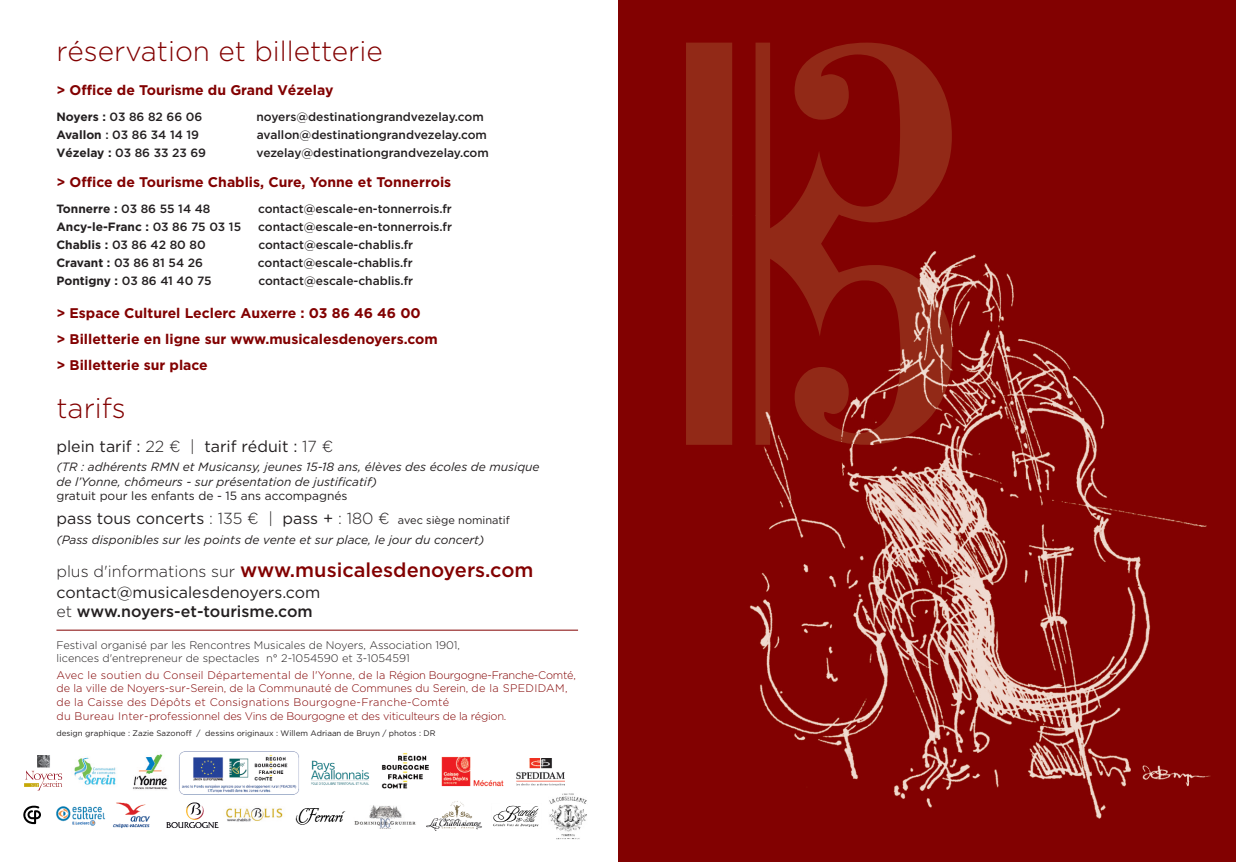
<style>
.page{position:relative;width:1236px;height:862px;background:#fff}
.page>*{position:absolute;margin:0;border:0;box-sizing:border-box;transform-origin:0 0}
.t1{font:300 28px "Gotham";color:#820101}
.t2{font:500 20px "Gotham";color:#820101}
.t3{font:16px/19.2px "Gotham";color:#231f20}
.t4{font:700 14px/26px "Gotham";color:#820101}
.t5{font:500 12px "Gotham";color:#231f20}
.t6{font:italic 12px/14.4px "Gotham";color:#231f20}
.t7{font:12px "Gotham";color:#231f20}
.t8{font:700 12px "Gotham";color:#231f20}
.t9{font:300 11px/13.4px "Gotham";color:#820101}
.t10{font:300 11px/13.2px "Gotham";color:#231f20}
.t11{font:8px "Gotham";color:#231f20}
.s1{font-weight:700}
.s2{font-weight:500}
.s3{font-weight:300}
.s4{font-size:11px}
.s5{font-weight:300;font-size:16px;color:#231f20}
</style>
<div class="page">
<div style="left:618px;top:0;width:618px;height:862px;background:#820101"></div>
<hr style="left:56px;top:630px;width:522px;height:1px;background:#820101">
<img style="left:24px;top:755px;width:39px;height:35px">
<svg style="left:516px;top:785px;width:49px;height:1px"></svg>
<img style="left:516px;top:758px;width:49px;height:27px">
<img style="left:441px;top:756px;width:63px;height:31px">
<img style="left:226px;top:807px;width:57px;height:15px">
<svg style="left:23px;top:805px;width:18px;height:19px"></svg>
<img style="left:56px;top:806px;width:50px;height:20px">
<img style="left:113px;top:802px;width:37px;height:26px">
<img style="left:133px;top:754px;width:35px;height:36px">
<img style="left:74px;top:757px;width:42px;height:28px">
<svg style="left:182px;top:794px;width:114px;height:1px"></svg>
<img style="left:179px;top:751px;width:120px;height:43px">
<img style="left:311px;top:760px;width:59px;height:26px">
<img style="left:381px;top:752px;width:48px;height:37px">
<img style="left:750px;top:254px;width:457px;height:565px">
<img style="left:549px;top:793px;width:38px;height:46px">
<img style="left:1132px;top:759px;width:79px;height:38px">
<img style="left:166px;top:802px;width:53px;height:27px">
<img style="left:493px;top:805px;width:46px;height:22px">
<img style="left:426px;top:801px;width:56px;height:30px">
<img style="left:295px;top:808px;width:51px;height:17px">
<img style="left:354px;top:805px;width:62px;height:24px">
<svg style="left:731px;top:215px;width:221px;height:229px"></svg>
<h1 class="t1" style="left:56px;top:35px;width:328px">réservation et billetterie</h1>
<p class="t4" style="left:56px;top:77px;width:278px">&gt; Office de Tourisme du Grand Vézelay</p>
<p class="t5" style="left:56px;top:109px;width:148px"><span class="s1">Noyers :</span> 03 86 82 66 06</p>
<p class="t5" style="left:256px;top:109px;width:229px">noyers@destinationgrandvezelay.com</p>
<p class="t5" style="left:56px;top:127px;width:144px"><span class="s1">Avallon</span> : 03 86 34 14 19</p>
<p class="t5" style="left:257px;top:127px;width:232px">avallon@destinationgrandvezelay.com</p>
<p class="t5" style="left:56px;top:145px;width:151px"><span class="s1">Vézelay :</span> 03 86 33 23 69</p>
<p class="t5" style="left:257px;top:145px;width:234px">vezelay@destinationgrandvezelay.com</p>
<p class="t4" style="left:56px;top:169px;width:396px">&gt; Office de Tourisme Chablis, Cure, Yonne et Tonnerrois</p>
<p class="t5" style="left:56px;top:202px;width:156px"><span class="s1">Tonnerre :</span> 03 86 55 14 48</p>
<p class="t5" style="left:258px;top:202px;width:195px">contact@escale-en-tonnerrois.fr</p>
<p class="t8" style="left:56px;top:220px;width:186px">Ancy-le-Franc : <span class="s2">03 86 75 03 15</span></p>
<p class="t5" style="left:258px;top:220px;width:195px">contact@escale-en-tonnerrois.fr</p>
<p class="t5" style="left:56px;top:238px;width:151px"><span class="s1">Chablis :</span> 03 86 42 80 80</p>
<p class="t5" style="left:258px;top:238px;width:156px">contact@escale-chablis.fr</p>
<p class="t5" style="left:56px;top:256px;width:148px"><span class="s1">Cravant :</span> 03 86 81 54 26</p>
<p class="t5" style="left:258px;top:256px;width:156px">contact@escale-chablis.fr</p>
<p class="t5" style="left:56px;top:274px;width:157px"><span class="s1">Pontigny :</span> 03 86 41 40 75</p>
<p class="t5" style="left:258px;top:274px;width:156px">contact@escale-chablis.fr</p>
<p class="t4" style="left:56px;top:300px;width:383px">&gt; Espace Culturel Leclerc Auxerre : 03 86 46 46 00<br>&gt; Billetterie en ligne sur www.musicalesdenoyers.com &gt; Billetterie sur place</p>
<h1 class="t1" style="left:56px;top:391px;width:71px">tarifs</h1>
<h3 class="t3" style="left:56px;top:437px;width:278px">plein tarif : <span class="s3">22 ¤ |</span> tarif réduit : <span class="s3">17 ¤</span></h3>
<p class="t6" style="left:56px;top:460px;width:485px">(TR : adhérents RMN et Musicansy, jeunes 15-18 ans, élèves des écoles de musique de l’Yonne, chômeurs - sur présentation de justificatif)</p>
<p class="t7" style="left:56px;top:489px;width:293px">gratuit pour les enfants de - 15 ans accompagnés</p>
<h3 class="t3" style="left:56px;top:509px;width:455px">pass tous concerts <span class="s3">: 135 ¤ |</span> pass + <span class="s3">: 180 ¤</span> <span class="s4">avec siège nominatif</span></h3>
<p class="t6" style="left:56px;top:532px;width:429px">(Pass disponibles sur les points de vente et sur place, le jour du concert)</p>
<h2 class="t2" style="left:56px;top:558px;width:478px"><span class="s5">plus d'informations sur</span> www.musicalesdenoyers.com</h2>
<h3 class="t3" style="left:56px;top:583px;width:265px">contact@musicalesdenoyers.com <span class="s3">et</span> <span class="s2">www.noyers-et-tourisme.com</span></h3>
<p class="t10" style="left:56px;top:638px;width:405px">Festival organisé par les Rencontres Musicales de Noyers, Association 1901, licences d'entrepreneur de spectacles n° 2-1054590 et 3-1054591</p>
<p class="t9" style="left:56px;top:669px;width:521px">Avec le soutien du Conseil Départemental de l'Yonne, de la Région Bourgogne-Franche-Comté, de la ville de Noyers-sur-Serein, de la Communauté de Communes du Serein, de la SPEDIDAM, de la Caisse des Dépôts et Consignations Bourgogne-Franche-Comté<br>du Bureau Inter-professionnel des Vins de Bourgogne et des viticulteurs de la région.</p>
<p class="t11" style="left:56px;top:728px;width:380px">design graphique : Zazie Sazonoff / dessins originaux : Willem Adriaan de Bruyn / photos : DR</p>
</div>
